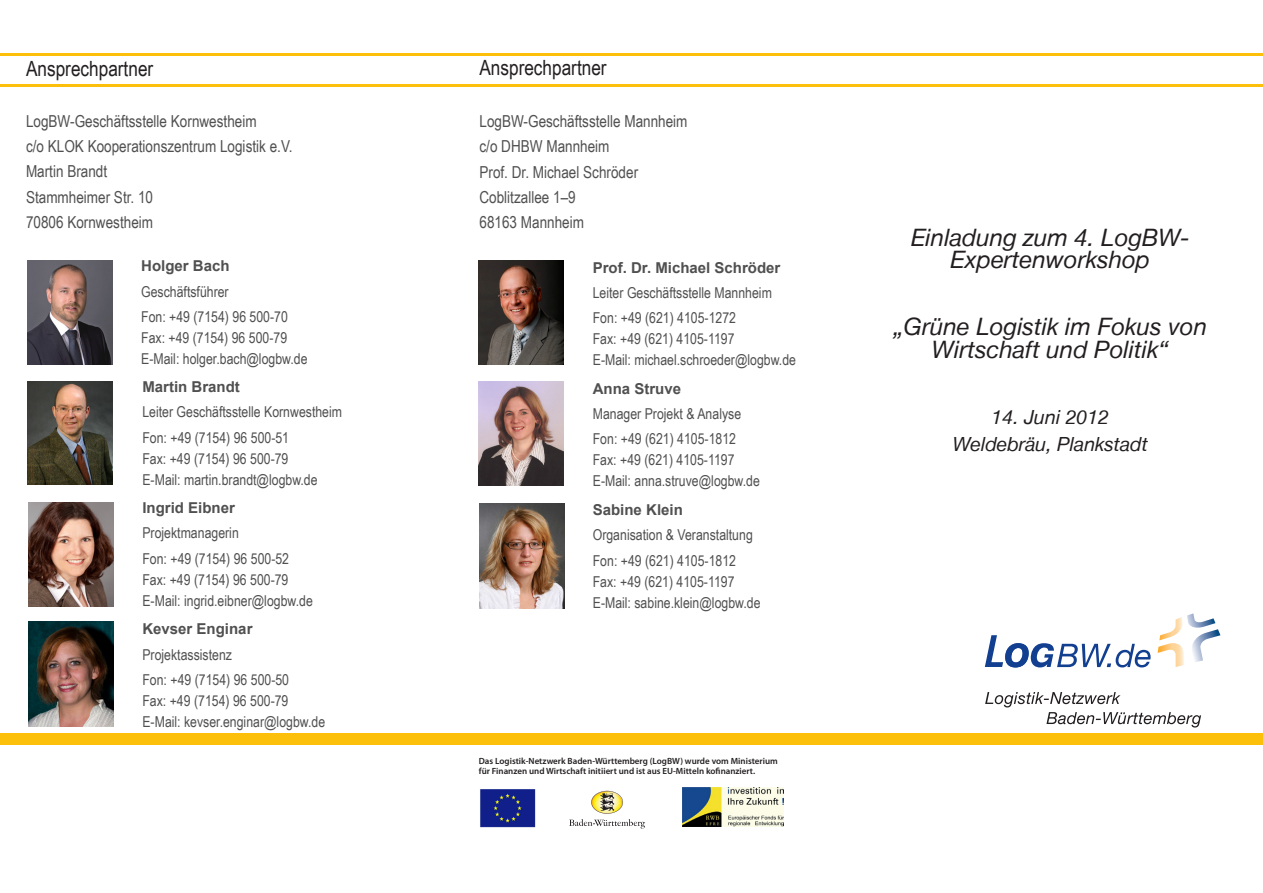
<style>
.page{position:relative;width:1263px;height:893px;background:#fff}
.page>*{position:absolute;margin:0;border:0;box-sizing:border-box;transform-origin:0 0}
.t1{font:italic 24px/22.5px "Helvetica Neue LT";color:#231f20;text-align:center}
.t2{font:21px "Arial Narrow";color:#231f20}
.t3{font:italic 19.5px/26.7px "Helvetica Neue LT";color:#231f20;text-align:center}
.t4{font:16.5px/25.2px "Arial Narrow";color:#505050}
.t5{font:15px/25.2px "Arial Narrow";color:#505050}
.t6{font:700 15px "Arial";color:#505050}
.t7{font:600 9px/10.8px "Myriad Pro";color:#231f20}
</style>
<div class="page">
<div style="left:0;top:733px;width:1263px;height:12px;background:#fcbf0a"></div>
<svg style="left:569px;top:791px;width:76px;height:37px"></svg>
<img style="left:480px;top:789px;width:56px;height:39px">
<img style="left:682px;top:787px;width:102px;height:39px">
<hr style="left:0;top:53px;width:1263px;height:2px;background:#fcbf0a">
<hr style="left:0;top:84px;width:1263px;height:2px;background:#fcbf0a">
<svg style="left:985px;top:692px;width:216px;height:35px"></svg>
<svg style="left:985px;top:635px;width:165px;height:32px"></svg>
<svg style="left:1158px;top:613px;width:62px;height:54px"></svg>
<img style="left:28px;top:260px;width:85px;height:105px">
<img style="left:27px;top:381px;width:85px;height:104px">
<img style="left:28px;top:502px;width:85px;height:104px">
<img style="left:28px;top:621px;width:85px;height:105px">
<img style="left:479px;top:260px;width:85px;height:104px">
<img style="left:479px;top:381px;width:85px;height:105px">
<img style="left:479px;top:504px;width:85px;height:104px">
<h2 class="t2" style="left:26px;top:53px;width:129px">Ansprechpartner</h2>
<h2 class="t2" style="left:479px;top:52px;width:129px">Ansprechpartner</h2>
<p class="t4" style="left:26px;top:108px;width:268px">LogBW-Geschäftsstelle Kornwestheim<br>c/o KLOK Kooperationszentrum Logistik e.V.<br>Martin Brandt<br>Stammheimer Str. 10<br>70806 Kornwestheim</p>
<p class="t4" style="left:479px;top:108px;width:210px">LogBW-Geschäftsstelle Mannheim c/o DHBW Mannheim<br>Prof. Dr. Michael Schröder<br>Coblitzallee 1–9<br>68163 Mannheim</p>
<p class="t6" style="left:141px;top:256px;width:90px">Holger Bach</p>
<p class="t5" style="left:141px;top:278px;width:148px">Geschäftsführer<br>Fon: +49 (7154) 96 500-70</p>
<p class="t5" style="left:141px;top:326px;width:168px;line-height:21px">Fax: +49 (7154) 96 500-79<br>E-Mail: holger.bach@logbw.de</p>
<p class="t6" style="left:142px;top:377px;width:99px">Martin Brandt</p>
<p class="t5" style="left:142px;top:399px;width:201px">Leiter Geschäftsstelle Kornwestheim<br>Fon: +49 (7154) 96 500-51</p>
<p class="t5" style="left:142px;top:447px;width:177px;line-height:21px">Fax: +49 (7154) 96 500-79<br>E-Mail: martin.brandt@logbw.de</p>
<p class="t6" style="left:142px;top:498px;width:94px">Ingrid Eibner</p>
<p class="t5" style="left:142px;top:520px;width:148px">Projektmanagerin<br>Fon: +49 (7154) 96 500-52</p>
<p class="t5" style="left:142px;top:568px;width:172px;line-height:21px">Fax: +49 (7154) 96 500-79<br>E-Mail: ingrid.eibner@logbw.de</p>
<p class="t6" style="left:142px;top:619px;width:112px">Kevser Enginar</p>
<p class="t5" style="left:142px;top:641px;width:148px">Projektassistenz<br>Fon: +49 (7154) 96 500-50</p>
<p class="t5" style="left:142px;top:690px;width:184px;line-height:21px">Fax: +49 (7154) 96 500-79<br>E-Mail: kevser.enginar@logbw.de</p>
<p class="t6" style="left:593px;top:257px;width:189px">Prof. Dr. Michael Schröder</p>
<p class="t5" style="left:593px;top:279px;width:181px">Leiter Geschäftsstelle Mannheim<br>Fon: +49 (621) 4105-1272</p>
<p class="t5" style="left:593px;top:328px;width:205px;line-height:21px">Fax: +49 (621) 4105-1197<br>E-Mail: michael.schroeder@logbw.de</p>
<p class="t6" style="left:593px;top:379px;width:90px">Anna Struve</p>
<p class="t5" style="left:593px;top:401px;width:150px">Manager Projekt &amp; Analyse<br>Fon: +49 (621) 4105-1812</p>
<p class="t5" style="left:593px;top:449px;width:169px;line-height:21px">Fax: +49 (621) 4105-1197<br>E-Mail: anna.struve@logbw.de</p>
<p class="t6" style="left:593px;top:500px;width:92px">Sabine Klein</p>
<p class="t5" style="left:593px;top:522px;width:162px">Organisation &amp; Veranstaltung<br>Fon: +49 (621) 4105-1812</p>
<p class="t5" style="left:593px;top:570px;width:169px;line-height:21px">Fax: +49 (621) 4105-1197<br>E-Mail: sabine.klein@logbw.de</p>
<p class="t7" style="left:479px;top:755px;width:300px">Das Logistik-Netzwerk Baden-Württemberg (LogBW) wurde vom Ministerium für Finanzen und Wirtschaft initiiert und ist aus EU-Mitteln kofinanziert.</p>
<h1 class="t1" style="left:911px;top:226px;width:280px">Einladung zum 4. LogBW-<br>Expertenworkshop</h1>
<h1 class="t1" style="left:894px;top:315px;width:315px">„Grüne Logistik im Fokus von<br>Wirtschaft und Politik“</h1>
<h3 class="t3" style="left:953px;top:404px;width:197px">14. Juni 2012<br>Weldebräu, Plankstadt</h3>
</div>
